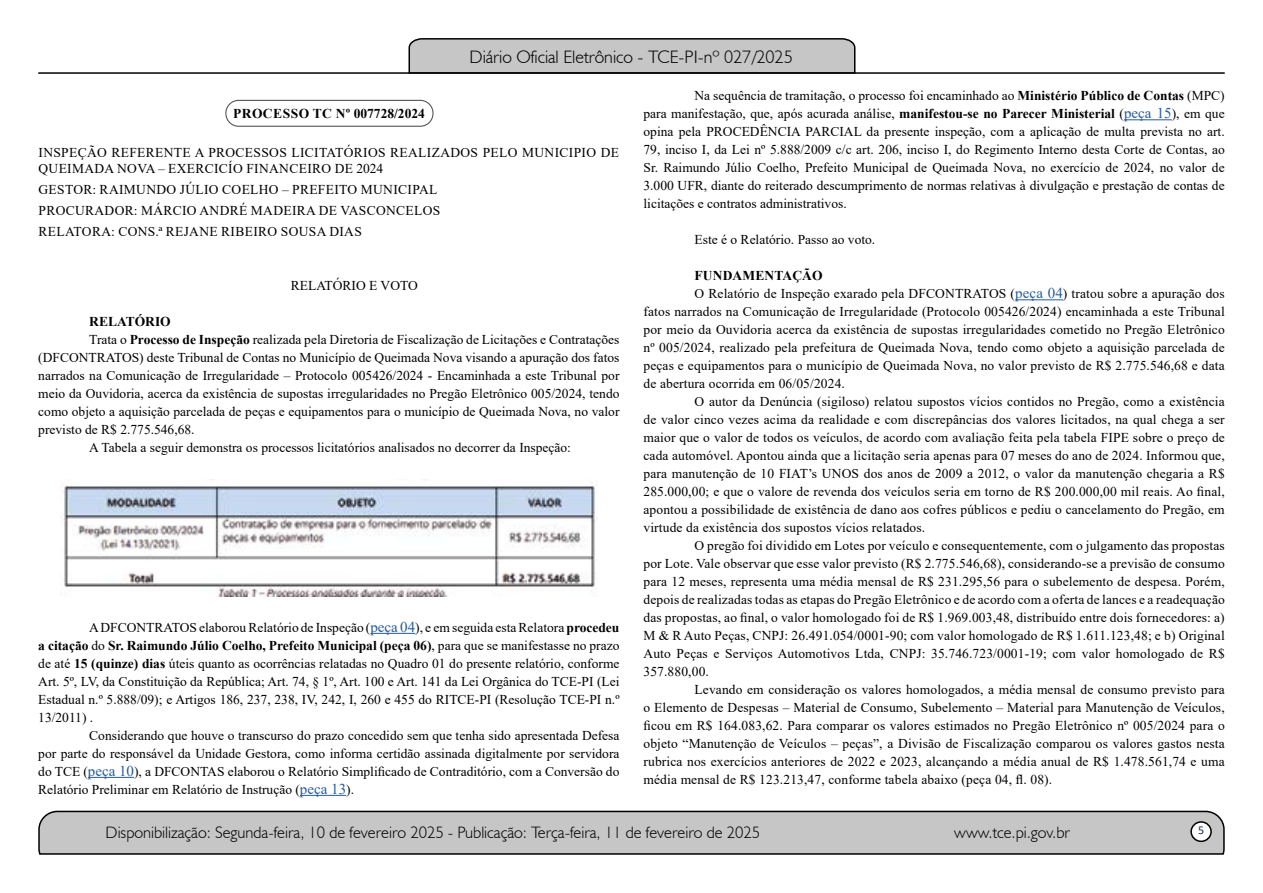
<style>
.page{position:relative;width:1263px;height:893px;background:#fff}
.page>*{position:absolute;margin:0;border:0;box-sizing:border-box;transform-origin:0 0}
.t1{font:300 18px "Humanist 521 BT";color:#000}
.t2{font:300 16.5px "Humanist 521 BT";color:#000}
.t3{font:13.5px/18px "Times New Roman";letter-spacing:.01em;color:#000;text-align:justify}
.t4{font:700 13.5px "Times New Roman";letter-spacing:.01em;color:#000}
.t5{font:12px "Calibri";color:#212d4c}
.s1{font-weight:700}
.s2{font-size:15px;color:#275b9b}
</style>
<div class="page">
<svg style="left:38px;top:810px;width:1187px;height:45px;background:#b9b9b9"></svg>
<div style="left:1191px;top:822px;width:20px;height:19px;background:#fff;border-radius:50%"></div>
<div style="left:1190px;top:821px;width:22px;height:21px;border:2px solid #000;border-radius:50%"></div>
<hr style="left:38px;top:72px;width:1187px;height:2px;background:#000">
<svg style="left:408px;top:38px;width:448px;height:36px;background:#b3b3b3"></svg>
<hr style="left:370px;top:633px;width:45px;height:1px;background:#275b9b">
<hr style="left:88px;top:777px;width:46px;height:1px;background:#275b9b">
<hr style="left:300px;top:795px;width:46px;height:1px;background:#275b9b">
<hr style="left:1124px;top:119px;width:48px;height:1px;background:#275b9b">
<hr style="left:1015px;top:299px;width:48px;height:1px;background:#275b9b">
<img style="left:62px;top:479px;width:535px;height:117px">
<div style="left:225px;top:100px;width:209px;height:27px;border:1px solid #575756;border-radius:13px"></div>
<h1 class="t1" style="left:469px;top:46px;width:325px">Diário Oficial Eletrônico - TCE-PI-nº 027/2025</h1>
<p class="t4" style="left:233px;top:104px;width:193px">PROCESSO TC Nº 007728/2024</p>
<p class="t3" style="left:39px;top:144px;width:582px;line-height:16.5px">INSPEÇÃO REFERENTE A PROCESSOS LICITATÓRIOS REALIZADOS PELO MUNICIPIO DE<br>QUEIMADA NOVA – EXERCICÍO FINANCEIRO DE 2024</p>
<p class="t3" style="left:39px;top:179px;width:403px;line-height:20.7px;text-align:left">GESTOR: RAIMUNDO JÚLIO COELHO – PREFEITO MUNICIPAL<br>PROCURADOR: MÁRCIO ANDRÉ MADEIRA DE VASCONCELOS<br>RELATORA: CONS.ª REJANE RIBEIRO SOUSA DIAS</p>
<p class="t3" style="left:291px;top:276px;width:128px">RELATÓRIO E VOTO</p>
<p class="t4" style="left:89px;top:311px;width:83px">RELATÓRIO</p>
<p class="t3" style="left:89px;top:330px;width:532px">Trata o <span class="s1">Processo de Inspeção</span> realizada pela Diretoria de Fiscalização de Licitações e Contratações</p>
<p class="t3" style="left:38px;top:348px;width:583px">(DFCONTRATOS) deste Tribunal de Contas no Município de Queimada Nova visando a apuração dos fatos</p>
<p class="t3" style="left:38px;top:366px;width:583px">narrados na Comunicação de Irregularidade – Protocolo 005426/2024 - Encaminhada a este Tribunal por</p>
<p class="t3" style="left:38px;top:384px;width:583px">meio da Ouvidoria, acerca da existência de supostas irregularidades no Pregão Eletrônico 005/2024, tendo</p>
<p class="t3" style="left:38px;top:402px;width:583px">como objeto a aquisição parcelada de peças e equipamentos para o município de Queimada Nova, no valor</p>
<p class="t3" style="left:38px;top:420px;width:158px">previsto de R$ 2.775.546,68.</p>
<p class="t3" style="left:89px;top:438px;width:483px">A Tabela a seguir demonstra os processos licitatórios analisados no decorrer da Inspeção:</p>
<p class="t3" style="left:38px;top:618px;width:583px;text-indent:51px">A DFCONTRATOS elaborou Relatório de Inspeção (<span class="s2">peça 04</span>), e em seguida esta Relatora <span class="s1">procedeu a citação</span> do <span class="s1">Sr. Raimundo Júlio Coelho, Prefeito Municipal (peça 06)</span>, para que se manifestasse no prazo de até <span class="s1">15 (quinze) dias</span> úteis quanto as ocorrências relatadas no Quadro 01 do presente relatório, conforme Art. 5º, LV, da Constituição da República; Art. 74, § 1º, Art. 100 e Art. 141 da Lei Orgânica do TCE-PI (Lei Estadual n.º 5.888/09); e Artigos 186, 237, 238, IV, 242, I, 260 e 455 do RITCE-PI (Resolução TCE-PI n.º 13/2011) .</p>
<p class="t3" style="left:38px;top:726px;width:583px;text-indent:51px">Considerando que houve o transcurso do prazo concedido sem que tenha sido apresentada Defesa por parte do responsável da Unidade Gestora, como informa certidão assinada digitalmente por servidora do TCE (<span class="s2">peça 10</span>), a DFCONTAS elaborou o Relatório Simplificado de Contraditório, com a Conversão do Relatório Preliminar em Relatório de Instrução (<span class="s2">peça 13</span>).</p>
<p class="t3" style="left:643px;top:86px;width:583px;text-indent:51px">Na sequência de tramitação, o processo foi encaminhado ao <span class="s1">Ministério Público de Contas</span> (MPC) para manifestação, que, após acurada análise, <span class="s1">manifestou-se no Parecer Ministerial</span> (<span class="s2">peça 15</span>), em que opina pela PROCEDÊNCIA PARCIAL da presente inspeção, com a aplicação de multa prevista no art.<br>79, inciso I, da Lei nº 5.888/2009 c/c art. 206, inciso I, do Regimento Interno desta Corte de Contas, ao Sr. Raimundo Júlio Coelho, Prefeito Municipal de Queimada Nova, no exercício de 2024, no valor de 3.000 UFR, diante do reiterado descumprimento de normas relativas à divulgação e prestação de contas de licitações e contratos administrativos.</p>
<p class="t3" style="left:694px;top:230px;width:182px">Este é o Relatório. Passo ao voto.</p>
<p class="t4" style="left:694px;top:266px;width:130px">FUNDAMENTAÇÃO</p>
<p class="t3" style="left:694px;top:284px;width:532px">O Relatório de Inspeção exarado pela DFCONTRATOS (<span class="s2">peça 04</span>) tratou sobre a apuração dos</p>
<p class="t3" style="left:643px;top:302px;width:583px">fatos narrados na Comunicação de Irregularidade (Protocolo 005426/2024) encaminhada a este Tribunal</p>
<p class="t3" style="left:643px;top:320px;width:583px">por meio da Ouvidoria acerca da existência de supostas irregularidades cometido no Pregão Eletrônico</p>
<p class="t3" style="left:643px;top:338px;width:583px">nº 005/2024, realizado pela prefeitura de Queimada Nova, tendo como objeto a aquisição parcelada de</p>
<p class="t3" style="left:643px;top:356px;width:583px">peças e equipamentos para o município de Queimada Nova, no valor previsto de R$ 2.775.546,68 e data</p>
<p class="t3" style="left:643px;top:374px;width:203px">de abertura ocorrida em 06/05/2024.</p>
<p class="t3" style="left:694px;top:392px;width:532px">O autor da Denúncia (sigiloso) relatou supostos vícios contidos no Pregão, como a existência</p>
<p class="t3" style="left:643px;top:410px;width:583px">de valor cinco vezes acima da realidade e com discrepâncias dos valores licitados, na qual chega a ser</p>
<p class="t3" style="left:643px;top:428px;width:583px">maior que o valor de todos os veículos, de acordo com avaliação feita pela tabela FIPE sobre o preço de</p>
<p class="t3" style="left:643px;top:446px;width:583px">cada automóvel. Apontou ainda que a licitação seria apenas para 07 meses do ano de 2024. Informou que,</p>
<p class="t3" style="left:643px;top:464px;width:583px">para manutenção de 10 FIAT’s UNOS dos anos de 2009 a 2012, o valor da manutenção chegaria a R$</p>
<p class="t3" style="left:643px;top:482px;width:583px">285.000,00; e que o valore de revenda dos veículos seria em torno de R$ 200.000,00 mil reais. Ao final,</p>
<p class="t3" style="left:643px;top:500px;width:583px">apontou a possibilidade de existência de dano aos cofres públicos e pediu o cancelamento do Pregão, em</p>
<p class="t3" style="left:643px;top:518px;width:283px">virtude da existência dos supostos vícios relatados.</p>
<p class="t3" style="left:694px;top:536px;width:532px">O pregão foi dividido em Lotes por veículo e consequentemente, com o julgamento das propostas</p>
<p class="t3" style="left:643px;top:554px;width:583px">por Lote. Vale observar que esse valor previsto (R$ 2.775.546,68), considerando-se a previsão de consumo</p>
<p class="t3" style="left:643px;top:572px;width:583px">para 12 meses, representa uma média mensal de R$ 231.295,56 para o subelemento de despesa. Porém,</p>
<p class="t3" style="left:643px;top:590px;width:583px">depois de realizadas todas as etapas do Pregão Eletrônico e de acordo com a oferta de lances e a readequação</p>
<p class="t3" style="left:643px;top:608px;width:583px">das propostas, ao final, o valor homologado foi de R$ 1.969.003,48, distribuído entre dois fornecedores: a)</p>
<p class="t3" style="left:643px;top:626px;width:583px">M &amp; R Auto Peças, CNPJ: 26.491.054/0001-90; com valor homologado de R$ 1.611.123,48; e b) Original</p>
<p class="t3" style="left:643px;top:644px;width:583px">Auto Peças e Serviços Automotivos Ltda, CNPJ: 35.746.723/0001-19; com valor homologado de R$</p>
<p class="t3" style="left:643px;top:662px;width:67px">357.880,00.</p>
<p class="t3" style="left:694px;top:680px;width:532px">Levando em consideração os valores homologados, a média mensal de consumo previsto para</p>
<p class="t3" style="left:643px;top:698px;width:583px">o Elemento de Despesas – Material de Consumo, Subelemento – Material para Manutenção de Veículos,</p>
<p class="t3" style="left:643px;top:716px;width:583px">ficou em R$ 164.083,62. Para comparar os valores estimados no Pregão Eletrônico nº 005/2024 para o</p>
<p class="t3" style="left:643px;top:734px;width:583px">objeto “Manutenção de Veículos – peças”, a Divisão de Fiscalização comparou os valores gastos nesta</p>
<p class="t3" style="left:643px;top:752px;width:583px">rubrica nos exercícios anteriores de 2022 e 2023, alcançando a média anual de R$ 1.478.561,74 e uma</p>
<p class="t3" style="left:643px;top:770px;width:410px">média mensal de R$ 123.213,47, conforme tabela abaixo (peça 04, fl. 08).</p>
<p class="t2" style="left:106px;top:822px;width:656px">Disponibilização: Segunda-feira, 10 de fevereiro 2025 - Publicação: Terça-feira, 11 de fevereiro de 2025</p>
<p class="t2" style="left:954px;top:822px;width:117px">www.tce.pi.gov.br</p>
<p class="t5" style="left:1198px;top:821px;width:8px">5</p>
</div>
